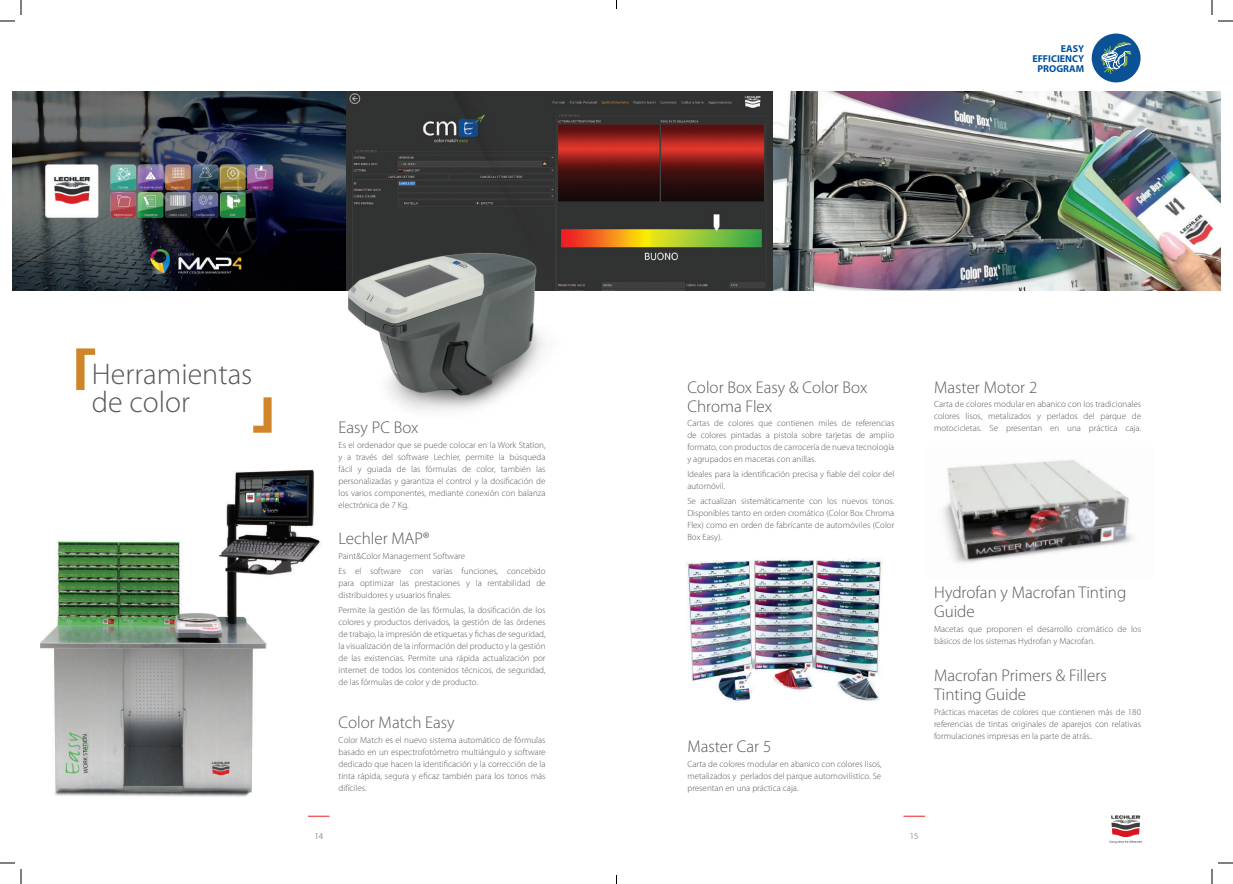
<style>
.page{position:relative;width:1233px;height:884px;background:#fff}
.page>*{position:absolute;margin:0;border:0;box-sizing:border-box;transform-origin:0 0}
.t1{font:300 30px/28px "Myriad Pro";color:#57585a}
.t2{font:300 17px/19px "Myriad Pro";color:#57585a}
.t3{font:700 10px/10px "Myriad Pro";color:#0153a0;text-align:right}
.t4{font:300 9px/12px "Myriad Pro";color:#57585a;text-align:justify}
</style>
<div class="page">
<svg style="left:308px;top:816px;width:21px;height:1px"></svg>
<svg style="left:903px;top:816px;width:22px;height:1px"></svg>
<svg style="left:1109px;top:815px;width:33px;height:28px"></svg>
<svg style="left:253px;top:397px;width:19px;height:36px"></svg>
<svg style="left:76px;top:348px;width:19px;height:42px"></svg>
<img style="left:942px;top:460px;width:192px;height:103px">
<div style="left:1091px;top:34px;width:49px;height:48px;background:#0b5196;border-radius:24px"></div>
<svg style="left:1101px;top:42px;width:30px;height:32px"></svg>
<img style="left:12px;top:92px;width:1208px;height:198px">
<img style="left:686px;top:558px;width:196px;height:143px">
<img style="left:40px;top:469px;width:280px;height:328px">
<img style="left:338px;top:213px;width:236px;height:198px">
<svg style="left:1218px;top:20px;width:15px;height:2px"></svg>
<svg style="left:1218px;top:862px;width:15px;height:2px"></svg>
<svg style="left:0;top:0;width:22px;height:22px"></svg>
<svg style="left:0;top:862px;width:22px;height:22px"></svg>
<svg style="left:1211px;top:0;width:1px;height:15px"></svg>
<svg style="left:1211px;top:869px;width:1px;height:15px"></svg>
<p class="t3" style="left:1032px;top:43px;width:53px">EASY<br>EFFICIENCY<br>PROGRAM</p>
<h1 class="t1" style="left:92px;top:360px;width:162px">Herramientas de color</h1>
<h2 class="t2" style="left:338px;top:417px;width:81px">Easy PC Box</h2>
<p class="t4" style="left:338px;top:438px;width:208px">Es el ordenador que se puede colocar en la Work Station, y a través del software Lechler, permite la búsqueda fácil y guiada de las fórmulas de color, también las personalizadas y garantiza el control y la dosificación de los varios componentes, mediante conexión con balanza electrónica de 7 Kg.</p>
<h2 class="t2" style="left:338px;top:529px;width:93px">Lechler MAP®</h2>
<p class="t4" style="left:338px;top:549px;width:208px;line-height:14.8px">Paint&amp;Color Management Software<br>Es el software con varias funciones, concebido</p>
<p class="t4" style="left:338px;top:577px;width:208px">para optimizar las prestaciones y la rentabilidad de distribuidores y usuarios finales.</p>
<p class="t4" style="left:338px;top:604px;width:208px">Permite la gestión de las fórmulas, la dosificación de los colores y productos derivados, la gestión de las órdenes de trabajo, la impresión de etiquetas y fichas de seguridad, la visualización de la información del producto y la gestión de las existencias. Permite una rápida actualización por internet de todos los contenidos técnicos, de seguridad, de las fórmulas de color y de producto.</p>
<h2 class="t2" style="left:338px;top:713px;width:118px">Color Match Easy</h2>
<p class="t4" style="left:338px;top:734px;width:208px">Color Match es el nuevo sistema automático de fórmulas basado en un espectrofotómetro multiángulo y software dedicado que hacen la identificación y la corrección de la tinta rápida, segura y eficaz también para los tonos más difíciles.</p>
<h2 class="t2" style="left:687px;top:377px;width:181px">Color Box Easy &amp; Color Box<br>Chroma Flex</h2>
<p class="t4" style="left:687px;top:417px;width:208px">Cartas de colores que contienen miles de referencias de colores pintadas a pistola sobre tarjetas de amplio formato, con productos de carrocería de nueva tecnología y agrupados en macetas con anillas.</p>
<p class="t4" style="left:687px;top:468px;width:208px">Ideales para la identificación precisa y fiable del color del automóvil.</p>
<p class="t4" style="left:687px;top:495px;width:208px">Se actualizan sistemáticamente con los nuevos tonos.<br>Disponibles tanto en orden cromático (Color Box Chroma Flex) como en orden de fabricante de automóviles (Color Box Easy).</p>
<h2 class="t2" style="left:687px;top:737px;width:85px">Master Car 5</h2>
<p class="t4" style="left:687px;top:758px;width:196px">Carta de colores modular en abanico con colores lisos, metalizados y perlados del parque automovilístico. Se presentan en una práctica caja.</p>
<h2 class="t2" style="left:934px;top:377px;width:105px">Master Motor 2</h2>
<p class="t4" style="left:934px;top:398px;width:208px">Carta de colores modular en abanico con los tradicionales colores lisos, metalizados y perlados del parque de motocicletas. Se presentan en una práctica caja.</p>
<h2 class="t2" style="left:934px;top:583px;width:194px">Hydrofan y Macrofan Tinting<br>Guide</h2>
<p class="t4" style="left:934px;top:623px;width:208px">Macetas que proponen el desarrollo cromático de los básicos de los sistemas Hydrofan y Macrofan.</p>
<h2 class="t2" style="left:934px;top:665px;width:174px">Macrofan Primers &amp; Fillers<br>Tinting Guide</h2>
<p class="t4" style="left:934px;top:705px;width:208px">Prácticas macetas de colores que contienen más de 180 referencias de tintas originales de aparejos con relativas formulaciones impresas en la parte de atrás..</p>
<p class="t4" style="left:314px;top:830px;width:10px">14</p>
<p class="t4" style="left:910px;top:830px;width:10px">15</p>
</div>
